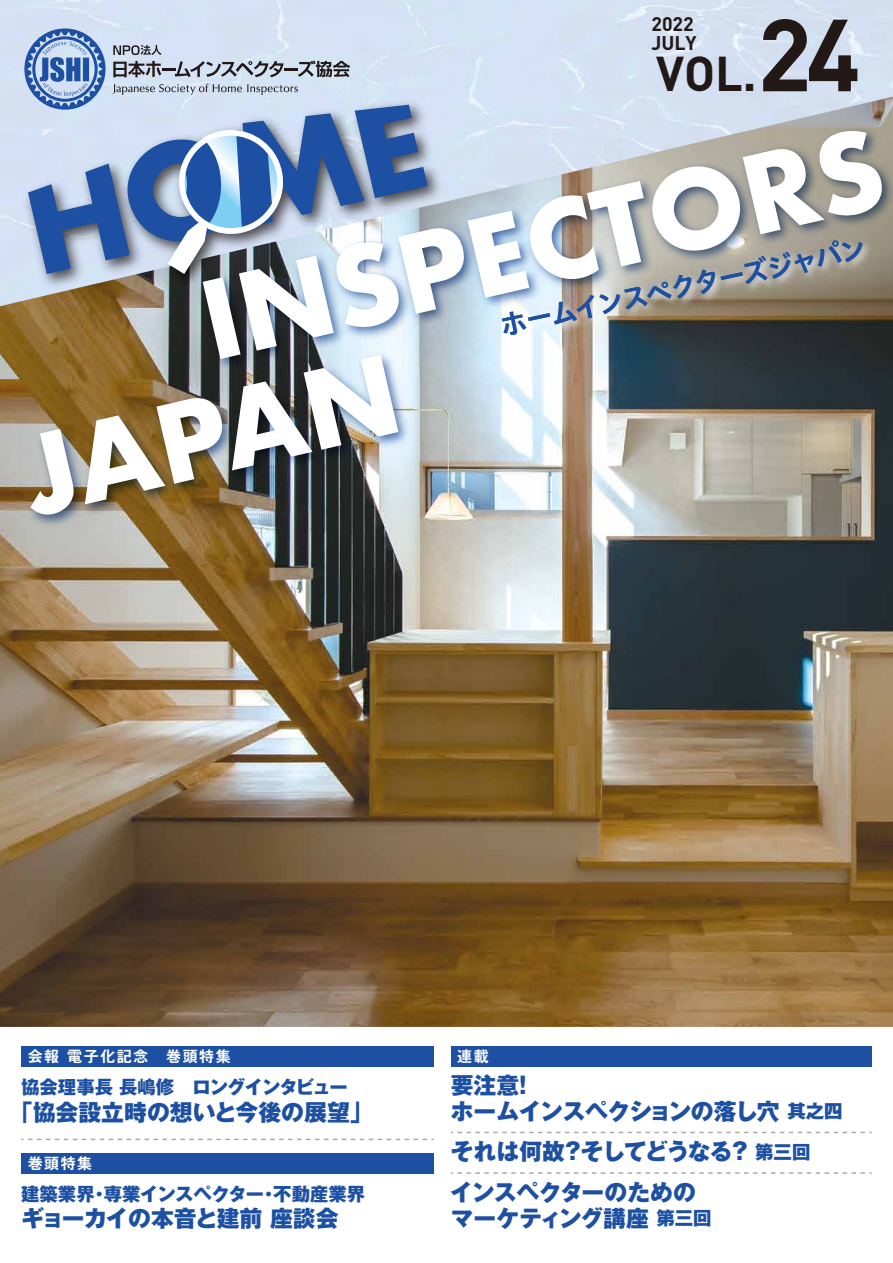
<style>
.page{position:relative;width:893px;height:1263px;background:#fff}
.page>*{position:absolute;margin:0;border:0;box-sizing:border-box;transform-origin:0 0}
.t1{font:700 105px/111.1px "Futura";color:#fff}
.t2{font:700 48.3px "DIN";color:#221815}
.t3{font:27px "Hiragino UD Sans Std W6";color:#1d50a2}
.t4{font:800 22.8px/26.1px "Gothic MB101 Pro";color:#1d50a2}
.t5{font:800 22.8px/26.1px "Gothic MB101 Pro";letter-spacing:-.03em;color:#1d50a2}
.t6{font:800 22.8px "Gothic MB101 Pro";letter-spacing:-.045em;color:#1d50a2}
.t7{font:800 22.8px "Gothic MB101 Pro";letter-spacing:-.025em;color:#1d50a2}
.t8{font:700 19.5px/19.5px "DIN";color:#221815}
.t9{font:800 18.3px "Gothic MB101 Pro";color:#1d50a2}
.t10{font:800 18.3px "Gothic MB101 Pro";letter-spacing:-.04em;color:#1d50a2}
.t11{font:700 15px "Gothic MB101 Pro De";letter-spacing:.1em;color:#fff}
.s1{font-size:100.65px}
.s2{font-size:18.3px}
</style>
<div class="page">
<div style="left:22px;top:1046px;width:412px;height:20px;background:#1d50a2"></div>
<div style="left:451px;top:1046px;width:421px;height:20px;background:#1d50a2"></div>
<div style="left:22px;top:1153px;width:412px;height:20px;background:#1d50a2"></div>
<img style="left:0;top:97px;width:893px;height:930px">
<img style="left:2px;top:106px;width:891px;height:463px">
<svg style="left:21px;top:1139px;width:413px;height:1px"></svg>
<svg style="left:451px;top:1132px;width:421px;height:1px"></svg>
<svg style="left:451px;top:1172px;width:421px;height:2px"></svg>
<img style="left:18px;top:74px;width:430px;height:220px">
<svg style="left:24px;top:28px;width:404px;height:246px;background:#97aece"></svg>
<img style="left:491px;top:228px;width:392px;height:129px">
<p class="t8" style="left:651px;top:13px;width:47px">2022<br>JULY</p>
<h2 class="t2" style="left:656px;top:42px;width:206px">VOL.<span class="s1">24</span></h2>
<h1 class="t1" style="left:-15px;top:316px;width:909px;text-indent:211px;rotate:-13deg">INSPECTORS<br>JAPAN</h1>
<p class="t3" style="left:496px;top:305px;width:376px;rotate:-12deg">ホームインスペクターズジャパン</p>
<p class="t11" style="left:28px;top:1043px;width:204px">会報 電子化記念　巻頭特集</p>
<p class="t10" style="left:21px;top:1072px;width:328px">協会理事長 長嶋修　ロングインタビュー</p>
<p class="t4" style="left:10px;top:1096px;width:364px">「協会設立時の想いと今後の展望」</p>
<p class="t11" style="left:28px;top:1150px;width:66px">巻頭特集</p>
<p class="t9" style="left:21px;top:1178px;width:345px">建築業界・専業インスペクター・不動産業界</p>
<p class="t7" style="left:21px;top:1199px;width:319px">ギョーカイの本音と建前 座談会</p>
<p class="t11" style="left:457px;top:1043px;width:33px">連載</p>
<p class="t5" style="left:451px;top:1069px;width:393px">要注意！<br>ホームインスペクションの落し穴 <span class="s2">其之四</span></p>
<p class="t6" style="left:451px;top:1132px;width:361px">それは何故？そしてどうなる？ <span class="s2">第三回</span></p>
<p class="t4" style="left:450px;top:1176px;width:263px">インスペクターのためのマーケティング講座 <span class="s2">第三回</span></p>
</div>
